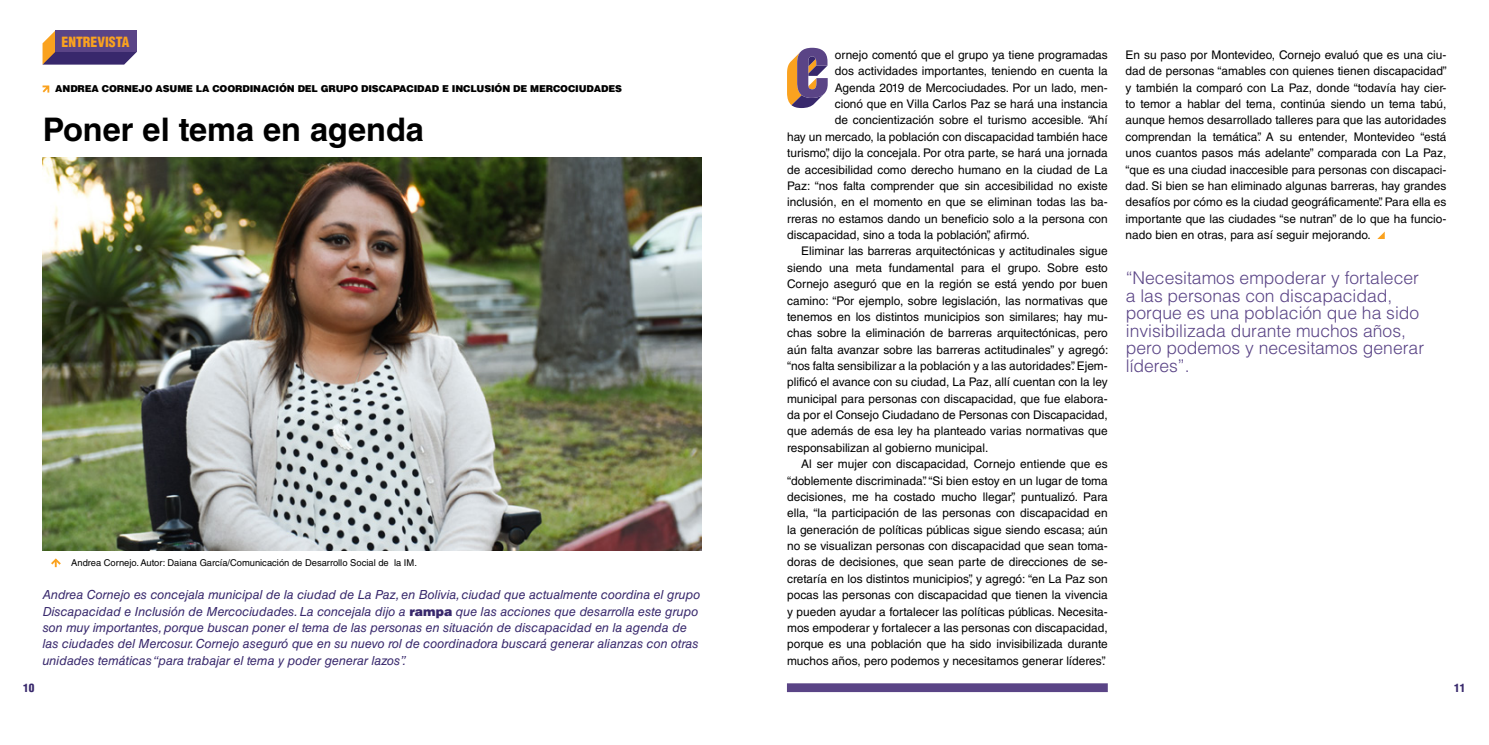
<style>
.page{position:relative;width:1489px;height:745px;background:#fff}
.page>*{position:absolute;margin:0;border:0;box-sizing:border-box;transform-origin:0 0}
.t1{font:700 32.5px "Helvetica LT Std";color:#000}
.t2{font:300 17.5px/17.5px "Helvetica LT Std";color:#5a4486}
.t3{font:900 condensed 13.75px "Helvetica LT Std";color:#faa21f}
.t4{font:italic 12.5px/16.4px "Helvetica LT Std";color:#38286c}
.t5{font:11.88px/16.4px "Helvetica LT Std";color:#000;text-align:justify}
.t6{font:900 condensed 11.25px "Helvetica LT Std";color:#38286c}
.t7{font:900 9.5px "Helvetica LT Std";letter-spacing:-.015em;color:#000}
.t8{font:9.38px "Helvetica LT Std";color:#000}
.s1{font-weight:900;font-style:normal}
</style>
<div class="page">
<svg style="left:42px;top:85px;width:8px;height:8px"></svg>
<svg style="left:43px;top:31px;width:94px;height:34px"></svg>
<div style="left:55px;top:30px;width:82px;height:22px;background:#5a4486"></div>
<div style="left:787px;top:682px;width:320px;height:9px;background:#5a4486"></div>
<svg style="left:787px;top:48px;width:40px;height:60px"></svg>
<img style="left:43px;top:157px;width:659px;height:392px">
<svg style="left:1377px;top:232px;width:7px;height:7px"></svg>
<svg style="left:51px;top:558px;width:10px;height:8px"></svg>
<p class="t3" style="left:62px;top:33px;width:70px">ENTREVISTA</p>
<p class="t7" style="left:55px;top:82px;width:568px">ANDREA CORNEJO ASUME LA COORDINACIÓN DEL GRUPO DISCAPACIDAD E INCLUSIÓN DE MERCOCIUDADES</p>
<h1 class="t1" style="left:43px;top:109px;width:383px">Poner el tema en agenda</h1>
<p class="t8" style="left:71px;top:557px;width:347px">Andrea Cornejo. Autor: Daiana García/Comunicación de Desarrollo Social de la IM.</p>
<p class="t4" style="left:43px;top:586px;width:659px">Andrea Cornejo es concejala municipal de la ciudad de La Paz, en Bolivia, ciudad que actualmente coordina el grupo Discapacidad e Inclusión de Mercociudades. La concejala dijo a <span class="s1">rampa</span> que las acciones que desarrolla este grupo son muy importantes, porque buscan poner el tema de las personas en situación de discapacidad en la agenda de las ciudades del Mercosur. Cornejo aseguró que en su nuevo rol de coordinadora buscará generar alianzas con otras unidades temáticas “para trabajar el tema y poder generar lazos”.</p>
<p class="t5" style="left:834px;top:46px;width:274px">ornejo comentó que el grupo ya tiene programadas</p>
<p class="t5" style="left:834px;top:63px;width:274px">dos actividades importantes, teniendo en cuenta la</p>
<p class="t5" style="left:834px;top:79px;width:274px">Agenda 2019 de Mercociudades. Por un lado, men-</p>
<p class="t5" style="left:834px;top:96px;width:274px">cionó que en Villa Carlos Paz se hará una instancia</p>
<p class="t5" style="left:834px;top:112px;width:274px">de concientización sobre el turismo accesible. “Ahí</p>
<p class="t5" style="left:787px;top:128px;width:322px">hay un mercado, la población con discapacidad también hace</p>
<p class="t5" style="left:787px;top:145px;width:322px">turismo”, dijo la concejala. Por otra parte, se hará una jornada</p>
<p class="t5" style="left:787px;top:161px;width:322px">de accesibilidad como derecho humano en la ciudad de La</p>
<p class="t5" style="left:787px;top:177px;width:322px">Paz: “nos falta comprender que sin accesibilidad no existe</p>
<p class="t5" style="left:787px;top:194px;width:322px">inclusión, en el momento en que se eliminan todas las ba-</p>
<p class="t5" style="left:787px;top:210px;width:322px">rreras no estamos dando un beneficio solo a la persona con</p>
<p class="t5" style="left:787px;top:226px;width:244px">discapacidad, sino a toda la población”, afirmó.</p>
<p class="t5" style="left:801px;top:243px;width:308px">Eliminar las barreras arquitectónicas y actitudinales sigue</p>
<p class="t5" style="left:787px;top:259px;width:322px">siendo una meta fundamental para el grupo. Sobre esto</p>
<p class="t5" style="left:787px;top:275px;width:322px">Cornejo aseguró que en la región se está yendo por buen</p>
<p class="t5" style="left:787px;top:292px;width:322px">camino: “Por ejemplo, sobre legislación, las normativas que</p>
<p class="t5" style="left:787px;top:308px;width:322px">tenemos en los distintos municipios son similares; hay mu-</p>
<p class="t5" style="left:787px;top:324px;width:322px">chas sobre la eliminación de barreras arquitectónicas, pero</p>
<p class="t5" style="left:787px;top:341px;width:323px">aún falta avanzar sobre las barreras actitudinales” y agregó:</p>
<p class="t5" style="left:787px;top:357px;width:322px">“nos falta sensibilizar a la población y a las autoridades”. Ejem-</p>
<p class="t5" style="left:787px;top:374px;width:322px">plificó el avance con su ciudad, La Paz, allí cuentan con la ley</p>
<p class="t5" style="left:787px;top:390px;width:322px">municipal para personas con discapacidad, que fue elabora-</p>
<p class="t5" style="left:787px;top:406px;width:322px">da por el Consejo Ciudadano de Personas con Discapacidad,</p>
<p class="t5" style="left:787px;top:423px;width:322px">que además de esa ley ha planteado varias normativas que</p>
<p class="t5" style="left:787px;top:439px;width:203px">responsabilizan al gobierno municipal.</p>
<p class="t5" style="left:801px;top:455px;width:308px">Al ser mujer con discapacidad, Cornejo entiende que es</p>
<p class="t5" style="left:787px;top:472px;width:322px">“doblemente discriminada”. “Si bien estoy en un lugar de toma</p>
<p class="t5" style="left:787px;top:488px;width:322px">decisiones, me ha costado mucho llegar”, puntualizó. Para</p>
<p class="t5" style="left:787px;top:504px;width:322px">ella, “la participación de las personas con discapacidad en</p>
<p class="t5" style="left:787px;top:521px;width:322px">la generación de políticas públicas sigue siendo escasa; aún</p>
<p class="t5" style="left:787px;top:537px;width:322px">no se visualizan personas con discapacidad que sean toma-</p>
<p class="t5" style="left:787px;top:553px;width:322px">doras de decisiones, que sean parte de direcciones de se-</p>
<p class="t5" style="left:787px;top:570px;width:322px">cretaría en los distintos municipios”, y agregó: “en La Paz son</p>
<p class="t5" style="left:787px;top:586px;width:322px">pocas las personas con discapacidad que tienen la vivencia</p>
<p class="t5" style="left:787px;top:602px;width:322px">y pueden ayudar a fortalecer las políticas públicas. Necesita-</p>
<p class="t5" style="left:787px;top:619px;width:322px">mos empoderar y fortalecer a las personas con discapacidad,</p>
<p class="t5" style="left:787px;top:635px;width:322px">porque es una población que ha sido invisibilizada durante</p>
<p class="t5" style="left:787px;top:652px;width:320px">muchos años, pero podemos y necesitamos generar líderes”.</p>
<p class="t5" style="left:1125px;top:46px;width:323px">En su paso por Montevideo, Cornejo evaluó que es una ciu&shy;dad de personas “amables con quienes tienen discapacidad” y también la comparó con La Paz, donde “todavía hay cier&shy;to temor a hablar del tema, continúa siendo un tema tabú, aunque hemos desarrollado talleres para que las autoridades comprendan la temática”. A su entender, Montevideo “está unos cuantos pasos más adelante” comparada con La Paz, “que es una ciudad inaccesible para personas con discapaci&shy;dad. Si bien se han eliminado algunas barreras, hay grandes desafíos por cómo es la ciudad geográficamente”. Para ella es importante que las ciudades “se nutran” de lo que ha funcio&shy;nado bien en otras, para así seguir mejorando.</p>
<h2 class="t2" style="left:1125px;top:269px;width:300px">“Necesitamos empoderar y fortalecer a las personas con discapacidad, porque es una población que ha sido invisibilizada durante muchos años, pero podemos y necesitamos generar líderes”.</h2>
<p class="t6" style="left:23px;top:679px;width:13px">10</p>
<p class="t6" style="left:1453px;top:680px;width:13px">11</p>
</div>
